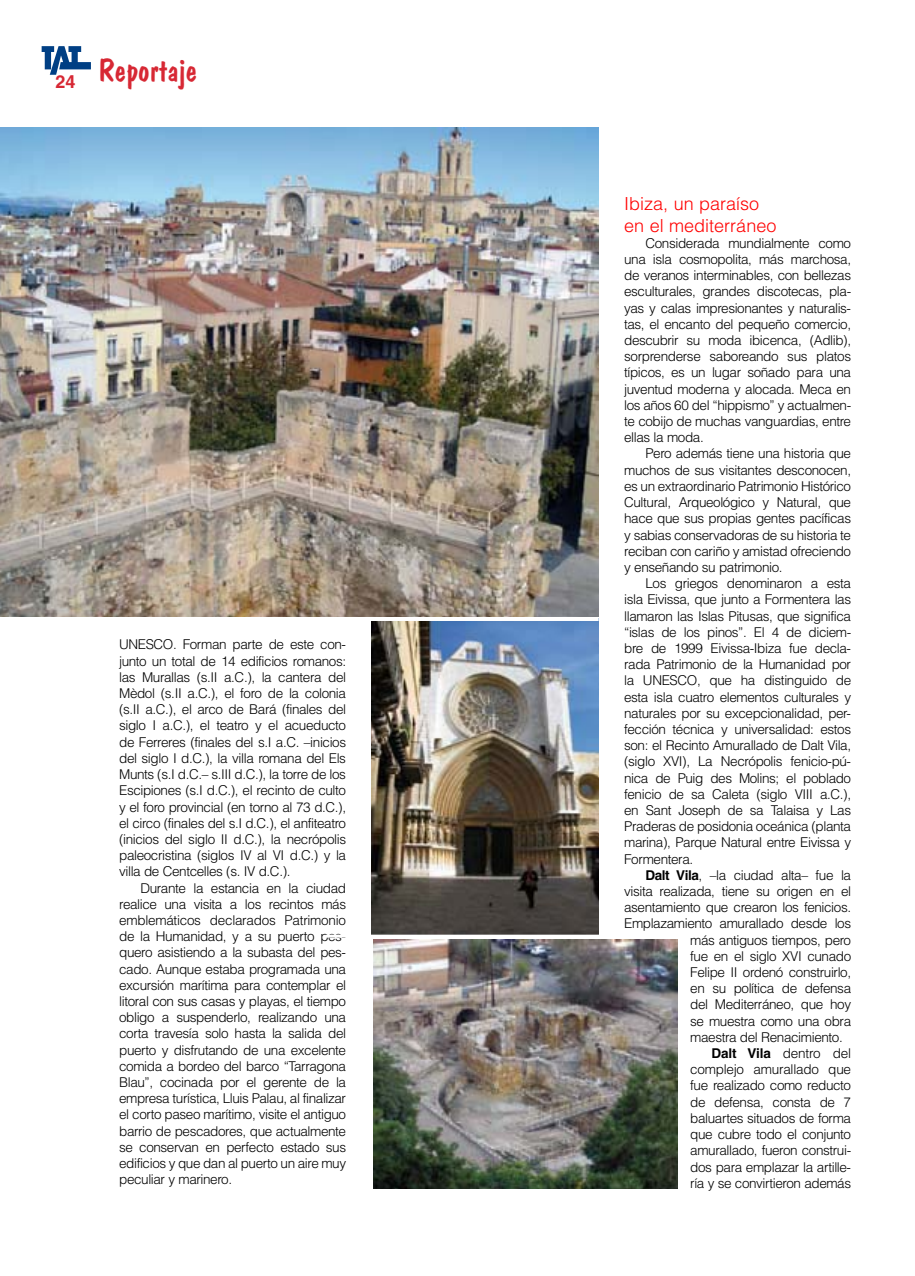
<style>
.page{position:relative;width:915px;height:1276px;background:#fff}
.page>*{position:absolute;margin:0;border:0;box-sizing:border-box;transform-origin:0 0}
.t1{font:33px "Dom Casual BT";color:#d72834}
.t2{font:300 18px/21.6px "Helvetica";color:#f00}
.t3{font:300 13.5px/16.2px "Helvetica";letter-spacing:-.03em;color:#000;text-align:justify}
.s1{font-weight:700}
</style>
<div class="page">
<svg style="left:42px;top:46px;width:49px;height:29px"></svg>
<img style="left:373px;top:940px;width:304px;height:248px">
<img style="left:0;top:128px;width:598px;height:489px">
<img style="left:371px;top:621px;width:227px;height:313px">
<h1 class="t1" style="left:56px;top:57px;width:143px"><sub>24</sub> Reportaje</h1>
<p class="t3" style="left:119px;top:638px;width:228px">UNESCO. Forman parte de este con&shy;junto un total de 14 edificios romanos: las Murallas (s.II a.C.), la cantera del Mèdol (s.II a.C.), el foro de la colonia (s.II a.C.), el arco de Bará (finales del siglo I a.C.), el teatro y el acueducto de Ferreres (finales del s.I a.C. –inicios del siglo I d.C.), la villa romana del Els Munts (s.I d.C.– s.III d.C.), la torre de los Escipiones (s.I d.C.), el recinto de culto y el foro provincial (en torno al 73 d.C.), el circo (finales del s.I d.C.), el anfiteatro (inicios del siglo II d.C.), la necrópolis paleocristina (siglos IV al VI d.C.) y la villa de Centcelles (s. IV d.C.).</p>
<p class="t3" style="left:119px;top:881px;width:228px;text-indent:21px">Durante la estancia en la ciudad realice una visita a los recintos más emblemáticos declarados Patrimonio de la Humanidad, y a su puerto pes&shy;quero asistiendo a la subasta del pes&shy;cado. Aunque estaba programada una excursión marítima para contemplar el litoral con sus casas y playas, el tiempo obligo a suspenderlo, realizando una corta travesía solo hasta la salida del puerto y disfrutando de una excelente comida a bordeo del barco “Tarragona Blau”, cocinada por el gerente de la empresa turística, Lluis Palau, al finalizar el corto paseo marítimo, visite el antiguo barrio de pescadores, que actualmente se conservan en perfecto estado sus edificios y que dan al puerto un aire muy peculiar y marinero.</p>
<h2 class="t2" style="left:624px;top:194px;width:154px">Ibiza, un paraíso en el mediterráneo</h2>
<p class="t3" style="left:624px;top:236px;width:228px;text-indent:21px">Considerada mundialmente como una isla cosmopolita, más marchosa, de veranos interminables, con bellezas esculturales, grandes discotecas, pla&shy;yas y calas impresionantes y naturalis&shy;tas, el encanto del pequeño comercio, descubrir su moda ibicenca, (Adlib), sorprenderse saboreando sus platos típicos, es un lugar soñado para una juventud moderna y alocada. Meca en los años 60 del “hippismo” y actualmen&shy;te cobijo de muchas vanguardias, entre ellas la moda.</p>
<p class="t3" style="left:624px;top:447px;width:228px;text-indent:21px">Pero además tiene una historia que muchos de sus visitantes desconocen, es un extraordinario Patrimonio Histórico Cultural, Arqueológico y Natural, que hace que sus propias gentes pacíficas y sabias conservadoras de su historia te reciban con cariño y amistad ofreciendo y enseñando su patrimonio.</p>
<p class="t3" style="left:624px;top:576px;width:228px;text-indent:21px">Los griegos denominaron a esta isla Eivissa, que junto a Formentera las llamaron las Islas Pitusas, que significa “islas de los pinos”. El 4 de diciem&shy;bre de 1999 Eivissa-Ibiza fue decla&shy;rada Patrimonio de la Humanidad por la UNESCO, que ha distinguido de esta isla cuatro elementos culturales y naturales por su excepcionalidad, per&shy;fección técnica y universalidad: estos son: el Recinto Amurallado de Dalt Vila, (siglo XVI), La Necrópolis fenicio-pú&shy;nica de Puig des Molins; el poblado fenicio de sa Caleta (siglo VIII a.C.), en Sant Joseph de sa Talaisa y Las Praderas de posidonia oceánica (planta marina), Parque Natural entre Eivissa y Formentera.</p>
<p class="t3" style="left:645px;top:868px;width:207px"><span class="s1">Dalt Vila</span>, –la ciudad alta– fue la</p>
<p class="t3" style="left:624px;top:884px;width:228px">visita realizada, tiene su origen en el</p>
<p class="t3" style="left:624px;top:900px;width:228px">asentamiento que crearon los fenicios.</p>
<p class="t3" style="left:624px;top:917px;width:228px">Emplazamiento amurallado desde los</p>
<p class="t3" style="left:690px;top:933px;width:162px">más antiguos tiempos, pero</p>
<p class="t3" style="left:690px;top:949px;width:162px">fue en el siglo XVI cunado</p>
<p class="t3" style="left:690px;top:965px;width:162px">Felipe II ordenó construirlo,</p>
<p class="t3" style="left:690px;top:981px;width:162px">en su política de defensa</p>
<p class="t3" style="left:690px;top:998px;width:162px">del Mediterráneo, que hoy</p>
<p class="t3" style="left:690px;top:1014px;width:162px">se muestra como una obra</p>
<p class="t3" style="left:690px;top:1030px;width:154px">maestra del Renacimiento.</p>
<p class="t3" style="left:711px;top:1046px;width:141px"><span class="s1">Dalt Vila</span> dentro del</p>
<p class="t3" style="left:690px;top:1062px;width:162px">complejo amurallado que</p>
<p class="t3" style="left:690px;top:1079px;width:162px">fue realizado como reducto</p>
<p class="t3" style="left:690px;top:1095px;width:162px">de defensa, consta de 7</p>
<p class="t3" style="left:690px;top:1111px;width:162px">baluartes situados de forma</p>
<p class="t3" style="left:690px;top:1127px;width:162px">que cubre todo el conjunto</p>
<p class="t3" style="left:690px;top:1143px;width:162px">amurallado, fueron construi-</p>
<p class="t3" style="left:690px;top:1160px;width:162px">dos para emplazar la artille-</p>
<p class="t3" style="left:690px;top:1176px;width:162px">ría y se convirtieron además</p>
</div>
